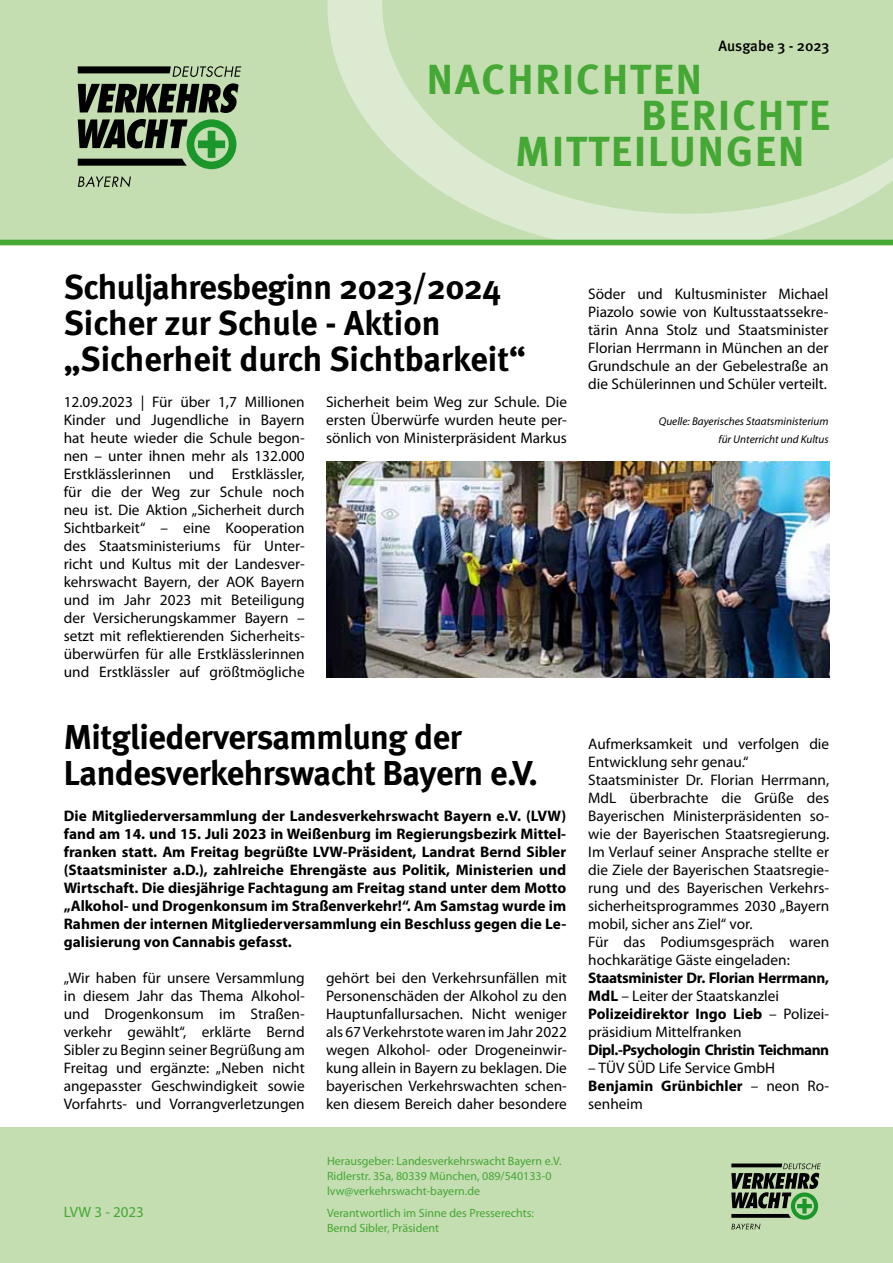
<style>
.page{position:relative;width:893px;height:1263px;background:#fff}
.page>*{position:absolute;margin:0;border:0;box-sizing:border-box;transform-origin:0 0}
.t1{font:700 42px "Meta";letter-spacing:.05em;color:#45a835}
.t2{font:700 34.5px/36px "Meta";letter-spacing:-.015em;color:#000}
.t3{font:15.3px/18px "Myriad Pro";color:#000;text-align:justify}
.t4{font:700 15.3px/18px "Myriad Pro";letter-spacing:-.01em;color:#000;text-align:justify}
.t5{font:700 15.3px "Myriad Pro";letter-spacing:-.03em;color:#000}
.t6{font:500 15px "Meta";color:#000}
.t7{font:15px "Myriad Pro";color:#45a835}
.t8{font:12px/15px "Myriad Pro";color:#45a835}
.t9{font:italic 11.25px/18px "Myriad Pro";color:#000;text-align:right}
.s1{font-weight:400}
.s2{font-weight:700}
</style>
<div class="page">
<div style="left:0;top:0;width:893px;height:245px;background:#c4ddb1"></div>
<div style="left:0;top:1127px;width:893px;height:136px;background:#c4ddb1"></div>
<svg style="left:327px;top:0;width:566px;height:240px"></svg>
<svg style="left:78px;top:83px;width:161px;height:30px"></svg>
<svg style="left:78px;top:66px;width:163px;height:11px"></svg>
<svg style="left:78px;top:119px;width:158px;height:50px"></svg>
<svg style="left:78px;top:176px;width:53px;height:11px"></svg>
<svg style="left:731px;top:1163px;width:90px;height:66px"></svg>
<div style="left:0;top:240px;width:893px;height:5px;background:#45a835"></div>
<img style="left:326px;top:461px;width:503px;height:216px">
<p class="t6" style="left:719px;top:37px;width:112px">Ausgabe 3 - 2023</p>
<h1 class="t1" style="left:427px;top:55px;width:277px">NACHRICHTEN</h1>
<h1 class="t1" style="left:641px;top:91px;width:190px">BERICHTE</h1>
<h1 class="t1" style="left:516px;top:127px;width:290px">MITTEILUNGEN</h1>
<h2 class="t2" style="left:64px;top:269px;width:463px">Schuljahresbeginn 2023/2024<br>Sicher zur Schule - Aktion „Sicherheit durch Sichtbarkeit“</h2>
<p class="t3" style="left:64px;top:393px;width:242px">12.09.2023 | Für über 1,7 Millionen Kinder und Jugendliche in Bayern hat heute wieder die Schule begon&shy;nen – unter ihnen mehr als 132.000<br>Erstklässlerinnen und Erstklässler, für die der Weg zur Schule noch neu ist. Die Aktion „Sicherheit durch Sichtbarkeit“ – eine Kooperation des Staatsministeriums für Unter&shy;richt und Kultus mit der Landesver&shy;kehrswacht Bayern, der AOK Bayern und im Jahr 2023 mit Beteiligung der Versicherungskammer Bayern – setzt mit reflektierenden Sicherheits&shy;überwürfen für alle Erstklässlerinnen und Erstklässler auf größtmögliche</p>
<p class="t3" style="left:326px;top:393px;width:242px">Sicherheit beim Weg zur Schule. Die ersten Überwürfe wurden heute per&shy;sönlich von Ministerpräsident Markus</p>
<h2 class="t2" style="left:64px;top:719px;width:476px">Mitgliederversammlung der<br>Landesverkehrswacht Bayern e.V.</h2>
<p class="t4" style="left:64px;top:806px;width:504px">Die Mitgliederversammlung der Landesverkehrswacht Bayern e.V. (LVW) fand am 14. und 15. Juli 2023 in Weißenburg im Regierungsbezirk Mittel&shy;franken statt. Am Freitag begrüßte LVW-Präsident, Landrat Bernd Sibler (Staatsminister a.D.), zahlreiche Ehrengäste aus Politik, Ministerien und Wirtschaft. Die diesjährige Fachtagung am Freitag stand unter dem Motto „Alkohol- und Drogenkonsum im Straßenverkehr!“. Am Samstag wurde im Rahmen der internen Mitgliederversammlung ein Beschluss gegen die Le&shy;galisierung von Cannabis gefasst.</p>
<p class="t3" style="left:64px;top:969px;width:242px">„Wir haben für unsere Versammlung in diesem Jahr das Thema Alkohol&shy;und Drogenkonsum im Straßen&shy;verkehr gewählt“, erklärte Bernd Sibler zu Beginn seiner Begrüßung am Freitag und ergänzte: „Neben nicht angepasster Geschwindigkeit sowie Vorfahrts- und Vorrangverletzungen</p>
<p class="t3" style="left:326px;top:969px;width:242px">gehört bei den Verkehrsunfällen mit Personenschäden der Alkohol zu den Hauptunfallursachen. Nicht weniger als 67 Verkehrstote waren im Jahr 2022 wegen Alkohol- oder Drogeneinwir&shy;kung allein in Bayern zu beklagen. Die bayerischen Verkehrswachten schen&shy;ken diesem Bereich daher besondere</p>
<p class="t7" style="left:64px;top:1203px;width:82px">LVW 3 - 2023</p>
<p class="t8" style="left:327px;top:1153px;width:236px">Herausgeber: Landesverkehrswacht Bayern e.V.<br>Ridlerstr. 35a, 80339 München, 089/540133-0 lvw@verkehrswacht-bayern.de</p>
<p class="t8" style="left:327px;top:1206px;width:208px">Verantwortlich im Sinne des Presserechts:<br>Bernd Sibler, Präsident</p>
<p class="t3" style="left:588px;top:285px;width:242px">Söder und Kultusminister Michael Piazolo sowie von Kultusstaatssekre&shy;tärin Anna Stolz und Staatsminister Florian Herrmann in München an der Grundschule an der Gebelestraße an die Schülerinnen und Schüler verteilt.</p>
<p class="t9" style="left:659px;top:412px;width:171px">Quelle: Bayerisches Staatsministerium für Unterricht und Kultus</p>
<p class="t3" style="left:588px;top:735px;width:242px;text-align:left">Aufmerksamkeit und verfolgen die Entwicklung sehr genau.“ Staatsminister Dr. Florian Herrmann, MdL überbrachte die Grüße des Bayerischen Ministerpräsidenten so&shy;wie der Bayerischen Staatsregierung.<br>Im Verlauf seiner Ansprache stellte er die Ziele der Bayerischen Staatsregie&shy;rung und des Bayerischen Verkehrs&shy;sicherheitsprogrammes 2030 „Bayern mobil, sicher ans Ziel“ vor.<br>Für das Podiumsgespräch waren hochkarätige Gäste eingeladen:</p>
<p class="t4" style="left:588px;top:968px;width:242px;text-align:left">Staatsminister Dr. Florian Herrmann, MdL <span class="s1">– Leiter der Staatskanzlei </span>Polizeidirektor Ingo Lieb <span class="s1">– Polizei&shy;präsidium Mittelfranken</span></p>
<p class="t5" style="left:588px;top:1040px;width:242px">Dipl.-Psychologin Christin Teichmann</p>
<p class="t3" style="left:588px;top:1058px;width:242px;text-align:left">– TÜV SÜD Life Service GmbH<br><span class="s2">Benjamin Grünbichler</span> – neon Ro&shy;senheim</p>
</div>
